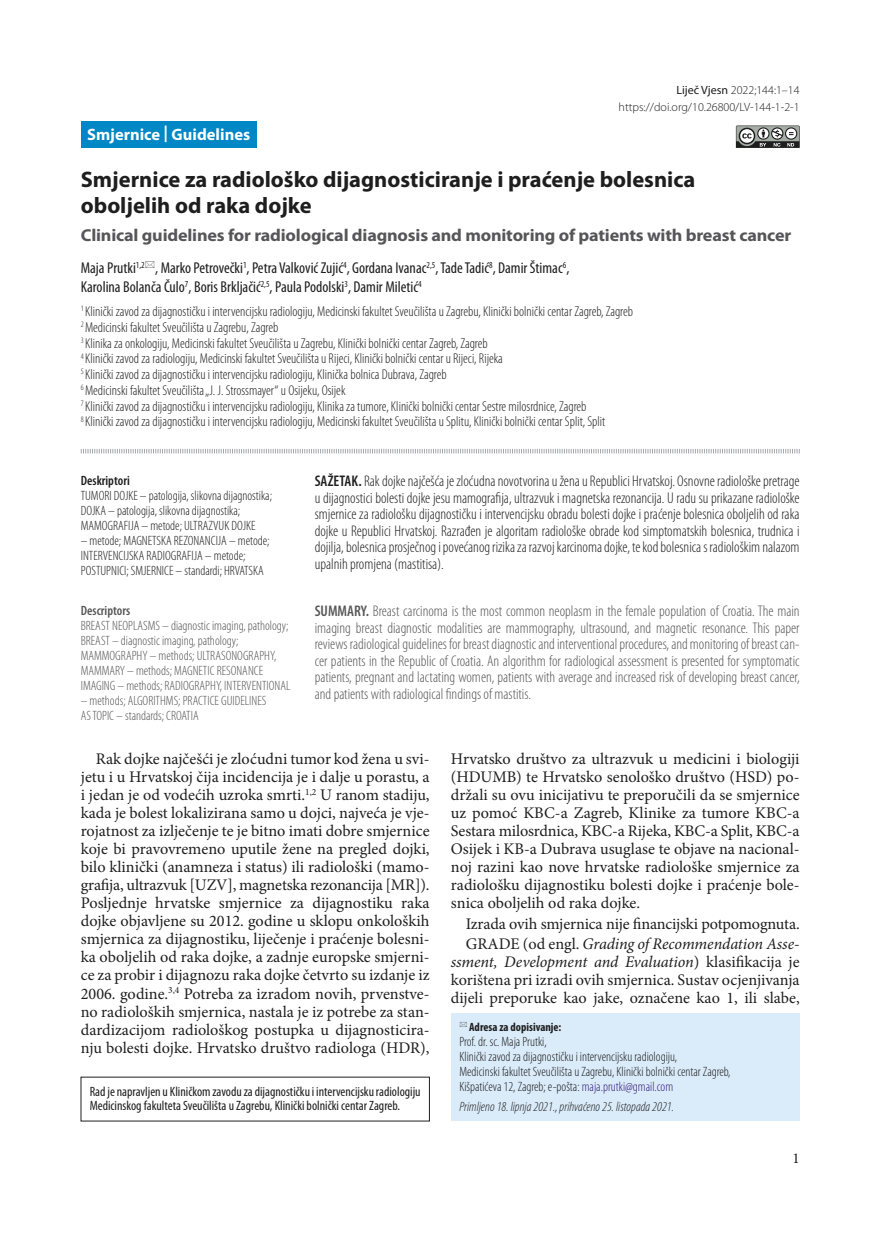
<style>
.page{position:relative;width:872px;height:1234px;background:#fff}
.page>*{position:absolute;margin:0;border:0;box-sizing:border-box;transform-origin:0 0}
.t1{font:700 22.5px/25.5px "Myriad Pro";color:#1f1e1f}
.t2{font:700 17.25px "Myriad Pro";letter-spacing:-.01em;color:#565557;scale:1.05 1}
.t3{font:700 16.5px "Myriad Pro";color:#fff}
.t4{font:16.2px/18px "Minion Pro";letter-spacing:-.005em;color:#1f1e1f;text-align:justify}
.t5{font:condensed 15.75px/18.8px "Myriad Pro";color:#1f1e1f}
.t6{font:300 condensed 15.45px/16.5px "Myriad Pro";color:#1f1e1f;text-align:justify}
.t7{font:300 condensed 15.45px/16.5px "Myriad Pro";color:#565557;text-align:justify}
.t8{font:15px "Minion Pro";color:#1f1e1f}
.t9{font:300 condensed 14.25px/15.8px "Myriad Pro";color:#1f1e1f}
.t10{font:300 condensed 13.5px/15px "Myriad Pro";color:#1f1e1f}
.t11{font:300 condensed 13.5px/15px "Myriad Pro";color:#565557}
.t12{font:condensed 13.5px/14.2px "Myriad Pro";color:#1f1e1f}
.t13{font:italic 300 condensed 13.5px "Myriad Pro";color:#1f1e1f}
.t14{font:600 condensed 13.5px "Myriad Pro";color:#1f1e1f}
.t15{font:600 condensed 13.5px "Myriad Pro";color:#565557}
.t16{font:300 12px/16.5px "Myriad Pro";color:#1f1e1f;text-align:right}
.t17{font:700 condensed 12px "Myriad Pro";color:#1f1e1f}
.s1{font-weight:400}
.s2{font-weight:600}
.s3{font-style:italic}
.s4{color:#371d7c}
</style>
<div class="page">
<svg style="left:736px;top:125px;width:63px;height:23px"></svg>
<div style="left:451px;top:1013px;width:348px;height:107px;background:#daebf9"></div>
<div style="left:81px;top:121px;width:176px;height:27px;background:#0087c5"></div>
<svg style="left:80px;top:449px;width:720px;height:5px"></svg>
<p class="t3" style="left:87px;top:123px;width:164px">Smjernice | Guidelines</p>
<p class="t16" style="left:618px;top:82px;width:182px"><span class="s1">Liječ Vjesn</span> 2022;144:1–14 https://doi.org/10.26800/LV-144-1-2-1</p>
<h1 class="t1" style="left:81px;top:166px;width:616px">Smjernice za radiološko dijagnosticiranje i praćenje bolesnica oboljelih od raka dojke</h1>
<p class="t2" style="left:81px;top:224px;width:678px">Clinical guidelines for radiological diagnosis and monitoring of patients with breast cancer</p>
<p class="t5" style="left:81px;top:258px;width:490px">Maja Prutki<sup>1,2</sup> , Marko Petrovečki<sup>1</sup>, Petra Valković Zujić<sup>4</sup>, Gordana Ivanac<sup>2,5</sup>, Tade Tadić<sup>8</sup>, Damir Štimac<sup>6</sup>,<br>Karolina Bolanča Čulo<sup>7</sup>, Boris Brkljačić<sup>2,5</sup>, Paula Podolski<sup>3</sup>, Damir Miletić<sup>4</sup></p>
<p class="t9" style="left:81px;top:303px;width:554px"><sup>1</sup> Klinički zavod za dijagnostičku i intervencijsku radiologiju, Medicinski fakultet Sveučilišta u Zagrebu, Klinički bolnički centar Zagreb, Zagreb <sup>2</sup> Medicinski fakultet Sveučilišta u Zagrebu, Zagreb<br><sup>3</sup> Klinika za onkologiju, Medicinski fakultet Sveučilišta u Zagrebu, Klinički bolnički centar Zagreb, Zagreb<br><sup>4</sup> Klinički zavod za radiologiju, Medicinski fakultet Sveučilišta u Rijeci, Klinički bolnički centar u Rijeci, Rijeka<br><sup>5</sup> Klinički zavod za dijagnostičku i intervencijsku radiologiju, Klinička bolnica Dubrava, Zagreb<br><sup>6</sup> Medicinski fakultet Sveučilišta „J. J. Strossmayer“ u Osijeku, Osijek<br><sup>7</sup> Klinički zavod za dijagnostičku i intervencijsku radiologiju, Klinika za tumore, Klinički bolnički centar Sestre milosrdnice, Zagreb<br><sup>8</sup> Klinički zavod za dijagnostičku i intervencijsku radiologiju, Medicinski fakultet Sveučilišta u Splitu, Klinički bolnički centar Split, Split</p>
<p class="t14" style="left:81px;top:472px;width:50px">Deskriptori</p>
<p class="t10" style="left:81px;top:487px;width:193px">TUMORI DOJKE – patologija, slikovna dijagnostika;<br>DOJKA – patologija, slikovna dijagnostika;<br>MAMOGRAFIJA – metode; ULTRAZVUK DOJKE</p>
<p class="t10" style="left:81px;top:532px;width:190px">– metode; MAGNETSKA REZONANCIJA – metode;<br>INTERVENCIJSKA RADIOGRAFIJA – metode;<br>POSTUPNICI; SMJERNICE – standardi; HRVATSKA</p>
<p class="t15" style="left:81px;top:601px;width:51px">Descriptors</p>
<p class="t11" style="left:81px;top:617px;width:211px">BREAST NEOPLASMS – diagnostic imaging, pathology; BREAST – diagnostic imaging, pathology; MAMMOGRAPHY – methods; ULTRASONOGRAPHY, MAMMARY – methods; MAGNETIC RESONANCE IMAGING – methods; RADIOGRAPHY, INTERVENTIONAL</p>
<p class="t11" style="left:81px;top:692px;width:187px">– methods; ALGORITHMS; PRACTICE GUIDELINES<br>AS TOPIC – standards; CROATIA</p>
<p class="t6" style="left:315px;top:472px;width:486px"><span class="s2">SAŽETAK.</span> Rak dojke najčešća je zloćudna novotvorina u žena u Republici Hrvatskoj. Osnovne radiološke pretrage u dijagnostici bolesti dojke jesu mamografija, ultrazvuk i magnetska rezonancija. U radu su prikazane radiološke smjernice za radiološku dijagnostičku i intervencijsku obradu bolesti dojke i praćenje bolesnica oboljelih od raka dojke u Republici Hrvatskoj. Razrađen je algoritam radiološke obrade kod simptomatskih bolesnica, trudnica i dojilja, bolesnica prosječnog i povećanog rizika za razvoj karcinoma dojke, te kod bolesnica s radiološkim nalazom upalnih promjena (mastitisa).</p>
<p class="t7" style="left:315px;top:602px;width:486px"><span class="s2">SUMMARY.</span> Breast carcinoma is the most common neoplasm in the female population of Croatia. The main imaging breast diagnostic modalities are mammography, ultrasound, and magnetic resonance. This paper reviews radiological guidelines for breast diagnostic and interventional procedures, and monitoring of breast can&shy;cer patients in the Republic of Croatia. An algorithm for radiological assessment is presented for symptomatic patients, pregnant and lactating women, patients with average and increased risk of developing breast cancer, and patients with radiological findings of mastitis.</p>
<p class="t4" style="left:81px;top:750px;width:350px;text-indent:15px">Rak dojke najčešći je zloćudni tumor kod žena u svi&shy;jetu i u Hrvatskoj čija incidencija je i dalje u porastu, a i jedan je od vodećih uzroka smrti.<sup>1,2</sup> U ranom stadiju, kada je bolest lokalizirana samo u dojci, najveća je vje&shy;rojatnost za izlječenje te je bitno imati dobre smjernice koje bi pravovremeno uputile žene na pregled dojki, bilo klinički (anamneza i status) ili radiološki (mamo&shy;grafija, ultrazvuk [UZV], magnetska rezonancija [MR]).<br>Posljednje hrvatske smjernice za dijagnostiku raka dojke objavljene su 2012. godine u sklopu onkoloških smjernica za dijagnostiku, liječenje i praćenje bolesni&shy;ka oboljelih od raka dojke, a zadnje europske smjerni&shy;ce za probir i dijagnozu raka dojke četvrto su izdanje iz 2006. godine.<sup>3,4</sup> Potreba za izradom novih, prvenstve&shy;no radioloških smjernica, nastala je iz potrebe za stan&shy;dardizacijom radiološkog postupka u dijagnosticira&shy;nju bolesti dojke. Hrvatsko društvo radiologa (HDR),</p>
<p class="t4" style="left:451px;top:750px;width:350px">Hrvatsko društvo za ultrazvuk u medicini i biologiji (HDUMB) te Hrvatsko senološko društvo (HSD) po&shy;držali su ovu inicijativu te preporučili da se smjernice uz pomoć KBC-a Zagreb, Klinike za tumore KBC-a Sestara milosrdnica, KBC-a Rijeka, KBC-a Split, KBC-a Osijek i KB-a Dubrava usuglase te objave na nacional&shy;noj razini kao nove hrvatske radiološke smjernice za radiološku dijagnostiku bolesti dojke i praćenje bole&shy;snica oboljelih od raka dojke.</p>
<p class="t4" style="left:466px;top:913px;width:335px;line-height:20.1px">Izrada ovih smjernica nije financijski potpomognuta.<br>GRADE (od engl. <span class="s3">Grading of Recommendation Asse-</span></p>
<p class="t4" style="left:451px;top:952px;width:350px"><span class="s3">ssment, Development and Evaluation</span>) klasifikacija je korištena pri izradi ovih smjernica. Sustav ocjenjivanja dijeli preporuke kao jake, označene kao 1, ili slabe,</p>
<p class="t17" style="left:469px;top:1019px;width:94px">Adresa za dopisivanje:</p>
<p class="t10" style="left:459px;top:1033px;width:273px">Prof. dr. sc. Maja Prutki,<br>Klinički zavod za dijagnostičku i intervencijsku radiologiju,<br>Medicinski fakultet Sveučilišta u Zagrebu, Klinički bolnički centar Zagreb, Kišpatićeva 12, Zagreb; e-pošta: <span class="s4">maja.prutki@gmail.com</span></p>
<p class="t13" style="left:459px;top:1097px;width:216px">Primljeno 18. lipnja 2021., prihvaćeno 25. listopada 2021.</p>
<p class="t12" style="left:90px;top:1083px;width:332px">Rad je napravljen u Kliničkom zavodu za dijagnostičku i intervencijsku radiologiju<br>Medicinskog fakulteta Sveučilišta u Zagrebu, Klinički bolnički centar Zagreb.</p>
<p class="t8" style="left:792px;top:1147px;width:9px">1</p>
</div>
